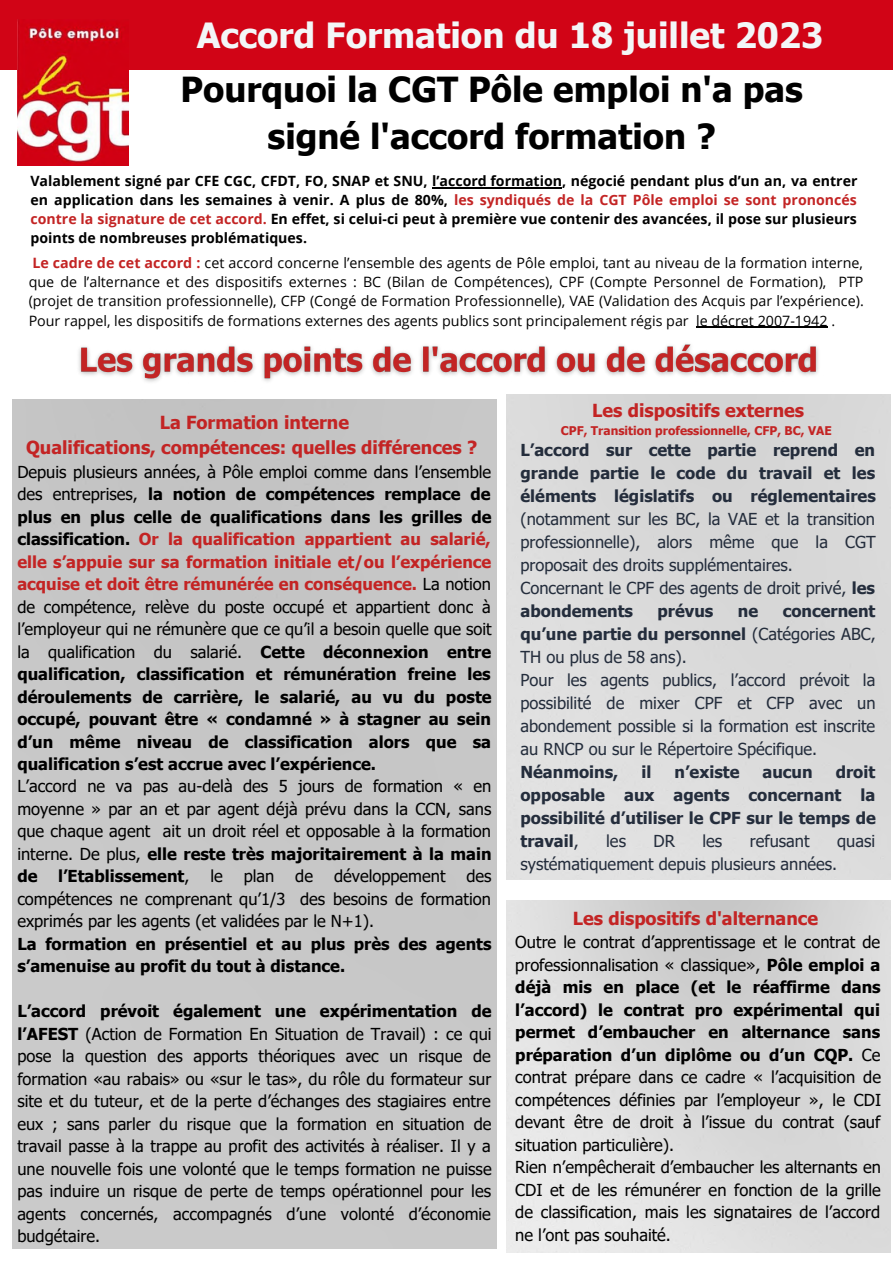
<style>
.page{position:relative;width:893px;height:1264px;background:#fff}
.page>*{position:absolute;margin:0;border:0;box-sizing:border-box;transform-origin:0 0}
.t1{font:700 34.65px "Tahoma";color:#f3f6f7}
.t2{font:700 34.5px/47.2px "Tahoma";color:#000;text-align:center}
.t3{font:700 18px "Tahoma";color:#c32424}
.t4{font:16.5px/22.5px "Tahoma";color:#000;text-align:justify}
.t5{font:700 16.5px/22.5px "Tahoma";color:#000;text-align:justify}
.t6{font:16.5px/23px "Tahoma";color:#242d3c;text-align:justify}
.t7{font:700 16.5px/23px "Tahoma";color:#242d3c;text-align:justify}
.t8{font:14.25px/19.4px "Open Sans";color:#000;text-align:justify}
.t9{font:700 14.1px/19px "Open Sans";color:#000;text-align:justify}
.t10{font:700 12px "Tahoma";color:#c32424}
.s1{color:#c32424}
.s2{font-weight:700;color:#c32424}
.s3{font-weight:400}
.s4{font-weight:700}
</style>
<div class="page">
<div style="left:0;top:0;width:892px;height:70px;background:#d10416"></div>
<img style="left:17px;top:19px;width:112px;height:146px">
<hr style="left:432px;top:187px;width:130px;height:1px;background:#000">
<hr style="left:696px;top:327px;width:131px;height:1px;background:#000">
<img style="left:78px;top:344px;width:740px;height:38px">
<p class="t1" style="left:197px;top:13px;width:628px">Accord Formation du 18 juillet 2023</p>
<p class="t2" style="left:180px;top:65px;width:624px">Pourquoi la CGT Pôle emploi n'a pas signé l'accord formation ?</p>
<p class="t9" style="left:30px;top:171px;width:828px">Valablement signé par CFE CGC, CFDT, FO, SNAP et SNU, l’accord formation, négocié pendant plus d’un an, va entrer en application dans les semaines à venir. A plus de 80%, <span class="s1">les syndiqués de la CGT Pôle emploi se sont prononcés contre la signature de cet accord.</span> En effet, si celui-ci peut à première vue contenir des avancées, il pose sur plusieurs points de nombreuses problématiques.</p>
<p class="t8" style="left:29px;top:252px;width:836px"><span class="s2">Le cadre de cet accord :</span> cet accord concerne l’ensemble des agents de Pôle emploi, tant au niveau de la formation interne, que de l’alternance et des dispositifs externes : BC (Bilan de Compétences), CPF (Compte Personnel de Formation), PTP (projet de transition professionnelle), CFP (Congé de Formation Professionnelle), VAE (Validation des Acquis par l’expérience).<br>Pour rappel, les dispositifs de formations externes des agents publics sont principalement régis par le décret 2007-1942 .</p>
<p class="t3" style="left:160px;top:411px;width:191px">La Formation interne</p>
<p class="t3" style="left:26px;top:436px;width:452px">Qualifications, compétences: quelles différences ?</p>
<p class="t5" style="left:17px;top:460px;width:476px"><span class="s3">Depuis plusieurs années, à Pôle emploi comme dans l’ensemble des entreprises,</span> la notion de compétences remplace de plus en plus celle de qualifications dans les grilles de classification. <span class="s1">Or la qualification appartient au salarié, elle s’appuie sur sa formation initiale et/ou l’expérience acquise et doit être rémunérée en conséquence.</span> <span class="s3">La notion de compétence, relève du poste occupé et appartient donc à l’employeur qui ne rémunère que ce qu’il a besoin quelle que soit la qualification du salarié.</span> Cette déconnexion entre qualification, classification et rémunération freine les déroulements de carrière, le salarié, au vu du poste occupé, pouvant être « condamné » à stagner au sein d’un même niveau de classification alors que sa qualification s’est accrue avec l’expérience.</p>
<p class="t4" style="left:17px;top:774px;width:476px">L’accord ne va pas au-delà des 5 jours de formation « en moyenne » par an et par agent déjà prévu dans la CCN, sans que chaque agent ait un droit réel et opposable à la formation interne. De plus, <span class="s4">elle reste très majoritairement à la main de l’Etablissement</span>,</p>
<p class="t4" style="left:210px;top:864px;width:14px">le</p>
<p class="t4" style="left:244px;top:864px;width:32px">plan</p>
<p class="t4" style="left:295px;top:864px;width:19px">de</p>
<p class="t4" style="left:334px;top:864px;width:113px">développement</p>
<p class="t4" style="left:17px;top:864px;width:475px;text-indent:449px">des compétences ne comprenant qu’1/3 des besoins de formation exprimés par les agents (et validées par le N+1).</p>
<p class="t5" style="left:17px;top:932px;width:475px">La formation en présentiel et au plus près des agents s’amenuise au profit du tout à distance.</p>
<p class="t4" style="left:17px;top:999px;width:476px"><span class="s4">L’accord prévoit également une expérimentation de l’AFEST</span> (Action de Formation En Situation de Travail) : ce qui pose la question des apports théoriques avec un risque de formation «au rabais» ou «sur le tas», du rôle du formateur sur site et du tuteur, et de la perte d’échanges des stagiaires entre eux ; sans parler du risque que la formation en situation de travail passe à la trappe au profit des activités à réaliser. Il y a une nouvelle fois une volonté que le temps formation ne puisse pas induire un risque de perte de temps opérationnel pour les agents concernés, accompagnés d’une volonté d’économie budgétaire.</p>
<p class="t3" style="left:592px;top:399px;width:213px">Les dispositifs externes</p>
<p class="t10" style="left:561px;top:423px;width:272px">CPF, Transition professionnelle, CFP, BC, VAE</p>
<p class="t6" style="left:520px;top:438px;width:357px"><span class="s4">L’accord sur cette partie reprend en grande partie le code du travail et les éléments législatifs ou réglementaires </span>(notamment sur les BC, la VAE et la transition professionnelle), alors même que la CGT proposait des droits supplémentaires.</p>
<p class="t6" style="left:520px;top:576px;width:356px">Concernant le CPF des agents de droit privé, <span class="s4">les abondements</span></p>
<p class="t7" style="left:657px;top:599px;width:57px">prévus</p>
<p class="t7" style="left:737px;top:599px;width:22px">ne</p>
<p class="t7" style="left:520px;top:599px;width:356px;text-indent:262px">concernent qu’une partie du personnel <span class="s3">(Catégories ABC, TH ou plus de 58 ans).</span></p>
<p class="t6" style="left:520px;top:668px;width:356px">Pour les agents publics, l’accord prévoit la possibilité de mixer CPF et CFP avec un abondement possible si la formation est inscrite au RNCP ou sur le Répertoire Spécifique.</p>
<p class="t7" style="left:520px;top:759px;width:99px">Néanmoins,</p>
<p class="t7" style="left:641px;top:759px;width:11px">il</p>
<p class="t7" style="left:674px;top:759px;width:66px">n’existe</p>
<p class="t7" style="left:762px;top:759px;width:52px">aucun</p>
<p class="t7" style="left:520px;top:759px;width:357px;text-indent:315px">droit opposable aux agents concernant la possibilité d’utiliser le CPF sur le temps de travail<span class="s3">,</span></p>
<p class="t6" style="left:606px;top:828px;width:21px">les</p>
<p class="t6" style="left:653px;top:828px;width:23px">DR</p>
<p class="t6" style="left:702px;top:828px;width:21px">les</p>
<p class="t6" style="left:749px;top:828px;width:61px">refusant</p>
<p class="t6" style="left:520px;top:828px;width:356px;text-indent:316px">quasi systématiquement depuis plusieurs années.</p>
<p class="t3" style="left:573px;top:906px;width:246px">Les dispositifs d'alternance</p>
<p class="t4" style="left:515px;top:930px;width:367px">Outre le contrat d’apprentissage et le contrat de professionnalisation « classique», <span class="s4">Pôle emploi a déjà mis en place (et le réaffirme dans l’accord) le contrat pro expérimental qui permet d’embaucher en alternance sans préparation d’un diplôme ou d’un CQP.</span> Ce contrat prépare dans ce cadre « l’acquisition de compétences définies par l’employeur », le CDI devant être de droit à l’issue du contrat (sauf situation particulière).</p>
<p class="t4" style="left:515px;top:1155px;width:367px">Rien n’empêcherait d’embaucher les alternants en CDI et de les rémunérer en fonction de la grille de classification, mais les signataires de l’accord ne l’ont pas souhaité.</p>
</div>
